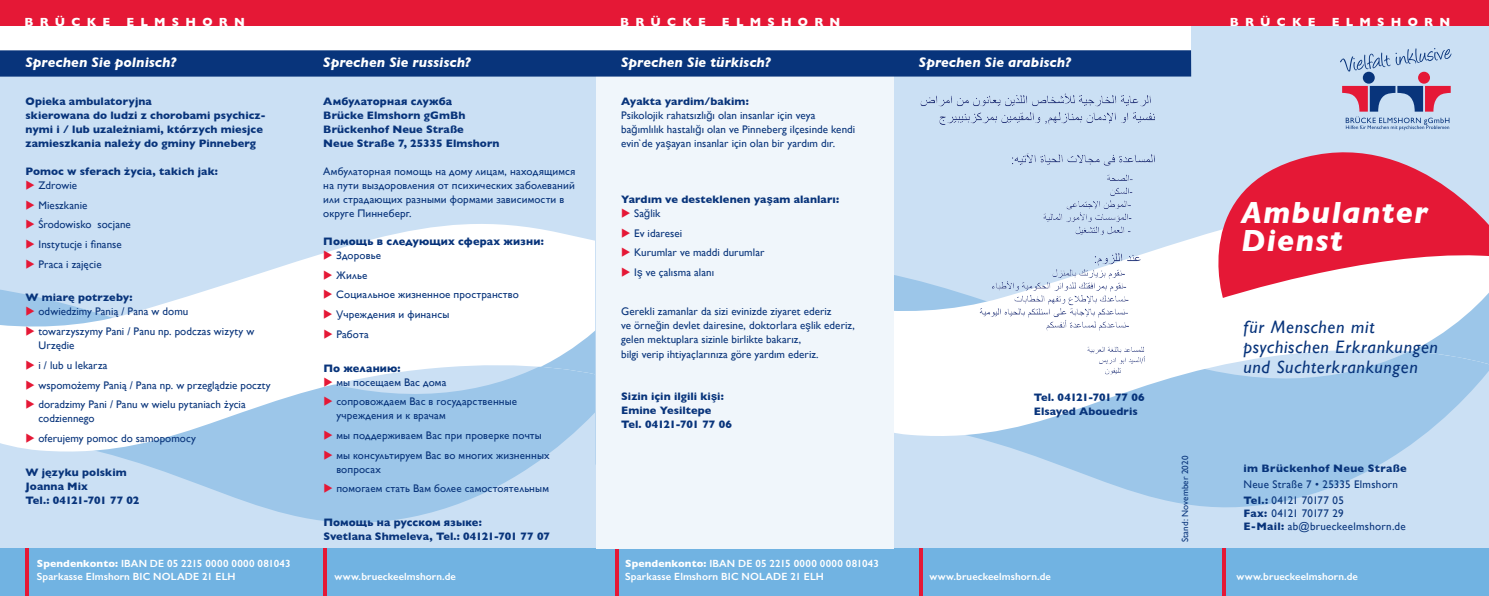
<style>
.page{position:relative;width:1489px;height:596px;background:#fff}
.page>*{position:absolute;margin:0;border:0;box-sizing:border-box;transform-origin:0 0}
.t1{font:italic 700 31.2px/28.9px "Gill Sans";letter-spacing:.04em;color:#fff}
.t2{font:italic 18px/20px "Gill Sans";letter-spacing:.04em;color:#08347b}
.t3{font:italic 700 14px "Gill Sans";color:#fff}
.t4{font:700 12px "Gill Sans";letter-spacing:.52em;color:#fff}
.t5{font:11px/14px "Gill Sans";letter-spacing:.01em;color:#08347b}
.t6{font:700 11px/14px "Gill Sans";letter-spacing:.01em;color:#08347b}
.t7{font:700 11px "Gill Sans";letter-spacing:.03em;color:#08347b}
.t8{font:600 10.5px/13.3px "Gill Sans";letter-spacing:.01em;color:#fff}
.t9{font:9px "Gill Sans";letter-spacing:.015em;color:#08347b}
.s1{color:#e51836}
.s2{font-weight:700}
.s3{font-family:"Helvetica"}
</style>
<div class="page">
<div style="left:0;top:51px;width:1199px;height:498px;background:#cbe0f4"></div>
<svg style="left:133px;top:461px;width:406px;height:62px;fill:#9cc6e9"></svg>
<svg style="left:0;top:224px;width:595px;height:237px;fill:#fff"></svg>
<svg style="left:353px;top:290px;width:242px;height:171px;background:#cce1f3"></svg>
<div style="left:1191px;top:12px;width:297px;height:57px;background:#cbe0f4"></div>
<div style="left:595px;top:51px;width:893px;height:498px;background:#cbe0f4"></div>
<svg style="left:893px;top:445px;width:517px;height:86px"></svg>
<svg style="left:893px;top:187px;width:331px;height:258px;background:#d4e6f5"></svg>
<svg style="left:1224px;top:298px;width:264px;height:147px;fill:#9cc6e9"></svg>
<svg style="left:1189px;top:130px;width:299px;height:168px;fill:#e51836"></svg>
<div style="left:0;top:0;width:1488px;height:26px;background:#e51836"></div>
<div style="left:0;top:548px;width:1488px;height:47px;background:#71b3e2"></div>
<svg style="left:1222px;top:548px;width:3px;height:47px"></svg>
<hr style="left:323px;top:548px;width:4px;height:47px;background:#e51836">
<svg style="left:919px;top:548px;width:3px;height:47px"></svg>
<hr style="left:26px;top:548px;width:3px;height:47px;background:#e51836">
<svg style="left:614px;top:548px;width:4px;height:47px"></svg>
<div style="left:595px;top:77px;width:298px;height:471px;background:#f0f6fb"></div>
<div style="left:0;top:50px;width:1191px;height:27px;background:#08347b"></div>
<img style="left:902px;top:93px;width:285px;height:282px">
<div style="left:1417px;top:72px;width:12px;height:12px;background:#e51836;border-radius:50%"></div>
<div style="left:1362px;top:72px;width:12px;height:12px;background:#08347b;border-radius:50%"></div>
<svg style="left:1340px;top:48px;width:111px;height:24px"></svg>
<svg style="left:1342px;top:86px;width:108px;height:44px"></svg>
<p class="t4" style="left:25px;top:12px;width:87px">BRÜCKE</p>
<p class="t4" style="left:126px;top:12px;width:120px">ELMSHORN</p>
<p class="t4" style="left:620px;top:12px;width:87px">BRÜCKE</p>
<p class="t4" style="left:722px;top:12px;width:120px">ELMSHORN</p>
<p class="t3" style="left:26px;top:54px;width:152px">Sprechen Sie polnisch?</p>
<p class="t6" style="left:26px;top:94px;width:242px">Opieka ambulatoryjna<br>skierowana do ludzi z chorobami psychicz&shy;nymi i / lub uzależniami, którzych miesjce zamieszkania należy do gminy Pinneberg</p>
<p class="t6" style="left:26px;top:164px;width:194px">Pomoc w sferach życia, takich jak:</p>
<p class="t5" style="left:26px;top:178px;width:53px"><span class="s1">◆</span> Zdrowie</p>
<p class="t5" style="left:26px;top:198px;width:63px"><span class="s1">◆</span> Mieszkanie</p>
<p class="t5" style="left:26px;top:217px;width:107px"><span class="s1">◆</span> Środowisko socjane</p>
<p class="t5" style="left:26px;top:237px;width:98px"><span class="s1">◆</span> Instytucje i finanse</p>
<p class="t5" style="left:26px;top:257px;width:78px"><span class="s1">◆</span> Praca i zajęcie</p>
<p class="t6" style="left:26px;top:290px;width:108px">W miarę potrzeby:</p>
<p class="t5" style="left:26px;top:304px;width:164px"><span class="s1">◆</span> odwiedzimy Panią / Pana w domu</p>
<p class="t5" style="left:39px;top:324px;width:217px;text-indent:-13px"><span class="s1">◆</span> towarzyszymy Pani / Panu np. podczas wizyty w<br>Urzędie</p>
<p class="t5" style="left:26px;top:358px;width:83px"><span class="s1">◆</span> i / lub u lekarza</p>
<p class="t5" style="left:26px;top:377px;width:247px"><span class="s1">◆</span> wspomożemy Panią / Pana np. w przeglądzie poczty</p>
<p class="t5" style="left:39px;top:397px;width:209px;text-indent:-13px"><span class="s1">◆</span> doradzimy Pani / Panu w wielu pytaniach życia codziennego</p>
<p class="t5" style="left:26px;top:431px;width:172px"><span class="s1">◆</span> oferujemy pomoc do samopomocy</p>
<p class="t6" style="left:26px;top:464px;width:115px">W języku polskim<br>Joanna Mix<br>Tel.: 04121-701 77 02</p>
<p class="t3" style="left:323px;top:54px;width:149px">Sprechen Sie russisch?</p>
<p class="t6" style="left:323px;top:94px;width:178px">Амбулаторная служба<br>Brücke Elmshorn gGmBh<br>Brückenhof Neue Straße<br>Neue Straße 7, 25335 Elmshorn</p>
<p class="t5" style="left:323px;top:164px;width:254px">Амбулаторная помощь на дому лицам, находящимся на пути выздоровления от психических заболеваний или страдающих разными формами зависимости в округе Пиннеберг.</p>
<p class="t6" style="left:323px;top:234px;width:222px">Помощь в следующих сферах жизни:</p>
<p class="t5" style="left:323px;top:248px;width:59px"><span class="s1">◆</span> Здоровье</p>
<p class="t5" style="left:323px;top:268px;width:46px"><span class="s1">◆</span> Жилье</p>
<p class="t5" style="left:323px;top:287px;width:197px"><span class="s1">◆</span> Социальное жизненное пространство</p>
<p class="t5" style="left:323px;top:307px;width:127px"><span class="s1">◆</span> Учреждения и финансы</p>
<p class="t5" style="left:323px;top:327px;width:47px"><span class="s1">◆</span> Работа</p>
<p class="t6" style="left:323px;top:360px;width:79px">По желанию:</p>
<p class="t5" style="left:323px;top:374px;width:125px"><span class="s1">◆</span> мы посещаем Вас дома</p>
<p class="t5" style="left:336px;top:394px;width:182px;text-indent:-13px"><span class="s1">◆</span> сопровождаем Вас в государственные учреждения и к врачам</p>
<p class="t5" style="left:323px;top:428px;width:220px"><span class="s1">◆</span> мы поддерживаем Вас при проверке почты</p>
<p class="t5" style="left:336px;top:447px;width:215px;text-indent:-13px"><span class="s1">◆</span> мы консультируем Вас во многих жизненных вопросах</p>
<p class="t5" style="left:323px;top:481px;width:227px"><span class="s1">◆</span> помогаем стать Вам более самостоятельным</p>
<p class="t6" style="left:323px;top:514px;width:228px">Помощь на русском языке:<br>Svetlana Shmeleva, Tel.: 04121-701 77 07</p>
<p class="t3" style="left:621px;top:54px;width:151px">Sprechen Sie türkisch?</p>
<p class="t5" style="left:621px;top:94px;width:236px"><span class="s2">Ayakta yardim/bakim:<br></span>Psikolojik rahatsızlı<span class="s3">ğ</span>ı olan insanlar için veya ba<span class="s3">ğ</span>ımlılık hastalı<span class="s3">ğ</span>ı olan ve Pinneberg ilçesinde kendi evin`de ya<span class="s3">ş</span>ayan insanlar için olan bir yardım dır.</p>
<p class="t6" style="left:621px;top:192px;width:219px">Yardım ve desteklenen ya<span class="s3">ş</span>am alanları:</p>
<p class="t5" style="left:621px;top:206px;width:41px"><span class="s1">◆</span> Sa<span class="s3">ğ</span>lik</p>
<p class="t5" style="left:621px;top:226px;width:63px"><span class="s1">◆</span> Ev idaresei</p>
<p class="t5" style="left:621px;top:245px;width:145px"><span class="s1">◆</span> Kurumlar ve maddi durumlar</p>
<p class="t5" style="left:621px;top:265px;width:94px"><span class="s1">◆</span> I<span class="s3">ş</span> ve çalısma alanı</p>
<p class="t5" style="left:621px;top:304px;width:235px">Gerekli zamanlar da sizi evinizde ziyaret ederiz<br>ve örne<span class="s3">ğ</span>in devlet dairesine, doktorlara e<span class="s3">ş</span>lik ederiz, gelen mektuplara sizinle birlikte bakarız,<br>bilgi verip ihtiyaçlarınıza göre yardım ederiz.</p>
<p class="t6" style="left:621px;top:388px;width:112px">Sizin için ilgili ki<span class="s3">ş</span>i:<br>Emine Yesiltepe<br>Tel. 04121-701 77 06</p>
<p class="t3" style="left:918px;top:54px;width:154px">Sprechen Sie arabisch?</p>
<p class="t4" style="left:1229px;top:12px;width:87px">BRÜCKE</p>
<p class="t4" style="left:1331px;top:12px;width:120px">ELMSHORN</p>
<p class="t6" style="left:1033px;top:389px;width:112px">Tel. 04121-701 77 06<br>Elsayed Abouedris</p>
<p class="t9" style="left:1179px;top:542px;width:88px;rotate:-90deg">Stand: November 2020</p>
<h1 class="t1" style="left:1240px;top:197px;width:188px">Ambulanter<br>Dienst</h1>
<h2 class="t2" style="left:1243px;top:316px;width:196px">für Menschen mit psychischen Erkrankungen und Suchterkrankungen</h2>
<p class="t7" style="left:1243px;top:459px;width:165px">im Brückenhof Neue Straße</p>
<p class="t5" style="left:1243px;top:476px;width:156px;line-height:15.8px">Neue Straße 7 • 25335 Elmshorn<br><span class="s2">Tel.:</span> 04121 70177 05</p>
<p class="t5" style="left:1243px;top:506px;width:164px;line-height:13px"><span class="s2">Fax:</span> 04121 70177 29<br><span class="s2">E-Mail:</span> ab@brueckeelmshorn.de</p>
<p class="t8" style="left:37px;top:556px;width:255px"><span class="s2">Spendenkonto:</span> IBAN DE 05 2215 0000 0000 081043<br>Sparkasse Elmshorn BIC NOLADE 21 ELH</p>
<p class="t8" style="left:625px;top:556px;width:255px"><span class="s2">Spendenkonto:</span> IBAN DE 05 2215 0000 0000 081043</p>
<p class="t8" style="left:334px;top:569px;width:123px">www.brueckeelmshorn.de</p>
<p class="t8" style="left:625px;top:569px;width:200px">Sparkasse Elmshorn BIC NOLADE 21 ELH</p>
<p class="t8" style="left:929px;top:569px;width:123px">www.brueckeelmshorn.de</p>
<p class="t8" style="left:1236px;top:569px;width:123px">www.brueckeelmshorn.de</p>
</div>
